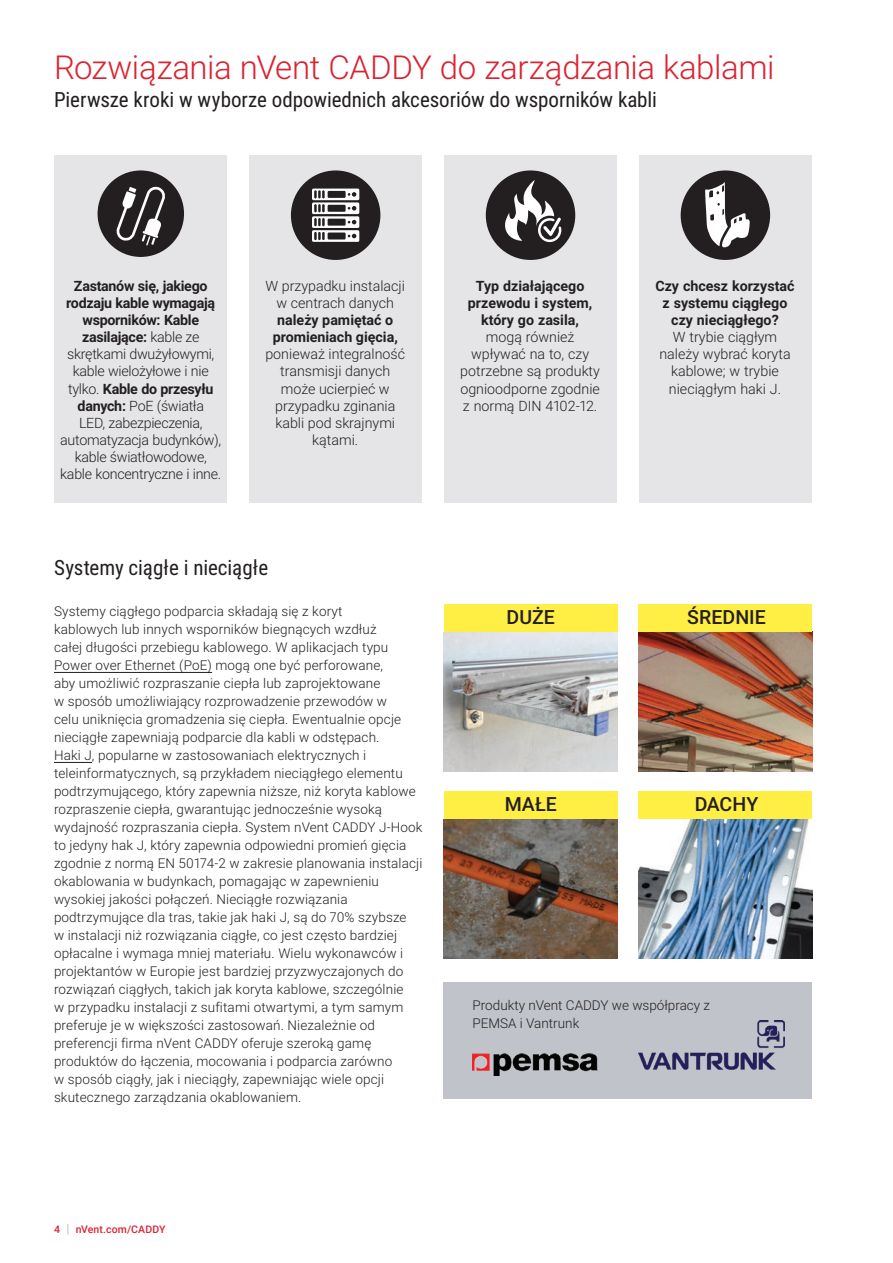
<style>
.page{position:relative;width:893px;height:1263px;background:#fff}
.page>*{position:absolute;margin:0;border:0;box-sizing:border-box;transform-origin:0 0}
.t1{font:300 33px "Roboto";letter-spacing:-.015em;color:#db2230}
.Subheader{font:21px "Roboto Condensed";letter-spacing:-.005em;color:#231f20}
.Box_Text{font:500 19.5px "Roboto";letter-spacing:.005em;color:#231f20}
.Subhead2-BK{font:300 14.25px/17.1px "Roboto";letter-spacing:-.02em;color:#231f20;text-align:center}
.Subhead2-BK-2{font:300 14.25px/17.1px "Roboto";color:#231f20;text-align:center}
.Bodytext_1{font:300 14.25px/17.1px "Roboto";color:#231f20;text-align:center}
.Bodytext_1-2{font:300 13.5px/18px "Roboto";letter-spacing:.01em;color:#231f20}
.t2{font:500 10.5px "Roboto";letter-spacing:.015em;color:#db2230}
.s1{font-weight:700}
.s2{font-weight:300;font-size:12.6px;color:#8f959e}
</style>
<div class="page">
<div style="left:55px;top:155px;width:172px;height:348px;background:#e5e5e8"></div>
<div style="left:249px;top:155px;width:172px;height:348px;background:#e5e5e8"></div>
<div style="left:444px;top:155px;width:172px;height:348px;background:#e5e5e8"></div>
<div style="left:639px;top:155px;width:172px;height:348px;background:#e5e5e8"></div>
<hr style="left:54px;top:672px;width:158px;height:1px;background:#231f20">
<hr style="left:54px;top:762px;width:38px;height:1px;background:#231f20">
<img style="left:444px;top:819px;width:173px;height:139px">
<img style="left:639px;top:819px;width:173px;height:139px">
<img style="left:444px;top:632px;width:173px;height:139px">
<img style="left:638px;top:632px;width:174px;height:139px">
<div style="left:98px;top:170px;width:86px;height:87px;background:#231f20;border-radius:50%"></div>
<svg style="left:116px;top:186px;width:49px;height:59px"></svg>
<div style="left:291px;top:170px;width:89px;height:90px;background:#231f20;border-radius:50%"></div>
<svg style="left:312px;top:189px;width:47px;height:53px"></svg>
<div style="left:486px;top:170px;width:89px;height:90px;background:#231f20;border-radius:50%"></div>
<svg style="left:505px;top:180px;width:56px;height:62px"></svg>
<div style="left:681px;top:170px;width:89px;height:90px;background:#231f20;border-radius:50%"></div>
<svg style="left:705px;top:182px;width:45px;height:65px"></svg>
<div style="left:444px;top:604px;width:173px;height:28px;background:#ffef44"></div>
<div style="left:444px;top:791px;width:173px;height:28px;background:#ffef44"></div>
<div style="left:639px;top:604px;width:173px;height:28px;background:#ffef44"></div>
<div style="left:639px;top:791px;width:173px;height:28px;background:#ffef44"></div>
<div style="left:444px;top:982px;width:368px;height:117px;background:#c0c3c9"></div>
<img style="left:472px;top:1053px;width:126px;height:23px">
<img style="left:639px;top:1020px;width:145px;height:50px">
<p class="t1" style="left:54px;top:44px;width:722px">Rozwiązania nVent CADDY do zarządzania kablami</p>
<p class="Subheader" style="left:54px;top:85px;width:604px">Pierwsze kroki w wyborze odpowiednich akcesoriów do wsporników kabli</p>
<p class="Subhead2-BK" style="left:60px;top:277px;width:163px"><span class="s1">Zastanów się, jakiego rodzaju kable wymagają wsporników: Kable zasilające:</span> kable ze skrętkami dwużyłowymi, kable wielożyłowe i nie tylko. <span class="s1">Kable do przesyłu danych:</span> PoE (światła<br>LED, zabezpieczenia, automatyzacja budynków), kable światłowodowe, kable koncentryczne i inne.</p>
<p class="Bodytext_1" style="left:265px;top:277px;width:141px">W przypadku instalacji w centrach danych <span class="s1">należy pamiętać o promieniach gięcia, </span>ponieważ integralność transmisji danych może ucierpieć w przypadku zginania kabli pod skrajnymi kątami.</p>
<p class="Subhead2-BK-2" style="left:460px;top:277px;width:141px"><span class="s1">Typ działającego przewodu i system, który go zasila,<br></span>mogą również wpływać na to, czy potrzebne są produkty ognioodporne zgodnie z normą DIN 4102-12.</p>
<p class="Subhead2-BK-2" style="left:655px;top:277px;width:141px"><span class="s1">Czy chcesz korzystać z systemu ciągłego czy nieciągłego?<br></span>W trybie ciągłym należy wybrać koryta kablowe; w trybie nieciągłym haki J.</p>
<p class="Subheader" style="left:54px;top:553px;width:216px">Systemy ciągłe i nieciągłe</p>
<p class="Bodytext_1-2" style="left:54px;top:602px;width:370px">Systemy ciągłego podparcia składają się z koryt<br>kablowych lub innych wsporników biegnących wzdłuż<br>całej długości przebiegu kablowego. W aplikacjach typu Power over Ethernet (PoE) mogą one być perforowane,<br>aby umożliwić rozpraszanie ciepła lub zaprojektowane<br>w sposób umożliwiający rozprowadzenie przewodów w<br>celu uniknięcia gromadzenia się ciepła. Ewentualnie opcje nieciągłe zapewniają podparcie dla kabli w odstępach.<br>Haki J, popularne w zastosowaniach elektrycznych i teleinformatycznych, są przykładem nieciągłego elementu podtrzymującego, który zapewnia niższe, niż koryta kablowe rozpraszenie ciepła, gwarantując jednocześnie wysoką wydajność rozpraszania ciepła. System nVent CADDY J-Hook to jedyny hak J, który zapewnia odpowiedni promień gięcia zgodnie z normą EN 50174-2 w zakresie planowania instalacji okablowania w budynkach, pomagając w zapewnieniu wysokiej jakości połączeń. Nieciągłe rozwiązania podtrzymujące dla tras, takie jak haki J, są do 70% szybsze<br>w instalacji niż rozwiązania ciągłe, co jest często bardziej opłacalne i wymaga mniej materiału. Wielu wykonawców i projektantów w Europie jest bardziej przyzwyczajonych do rozwiązań ciągłych, takich jak koryta kablowe, szczególnie<br>w przypadku instalacji z sufitami otwartymi, a tym samym preferuje je w większości zastosowań. Niezależnie od preferencji firma nVent CADDY oferuje szeroką gamę produktów do łączenia, mocowania i podparcia zarówno<br>w sposób ciągły, jak i nieciągły, zapewniając wiele opcji skutecznego zarządzania okablowaniem.</p>
<p class="t2" style="left:54px;top:1222px;width:113px">4 <span class="s2">|</span> nVent.com/CADDY</p>
<p class="Box_Text" style="left:507px;top:604px;width:50px">DUŻE</p>
<p class="Box_Text" style="left:505px;top:791px;width:54px">MAŁE</p>
<p class="Box_Text" style="left:687px;top:604px;width:80px">ŚREDNIE</p>
<p class="Box_Text" style="left:695px;top:791px;width:65px">DACHY</p>
<p class="Bodytext_1-2" style="left:472px;top:996px;width:239px">Produkty nVent CADDY we współpracy z<br>PEMSA i Vantrunk</p>
</div>
